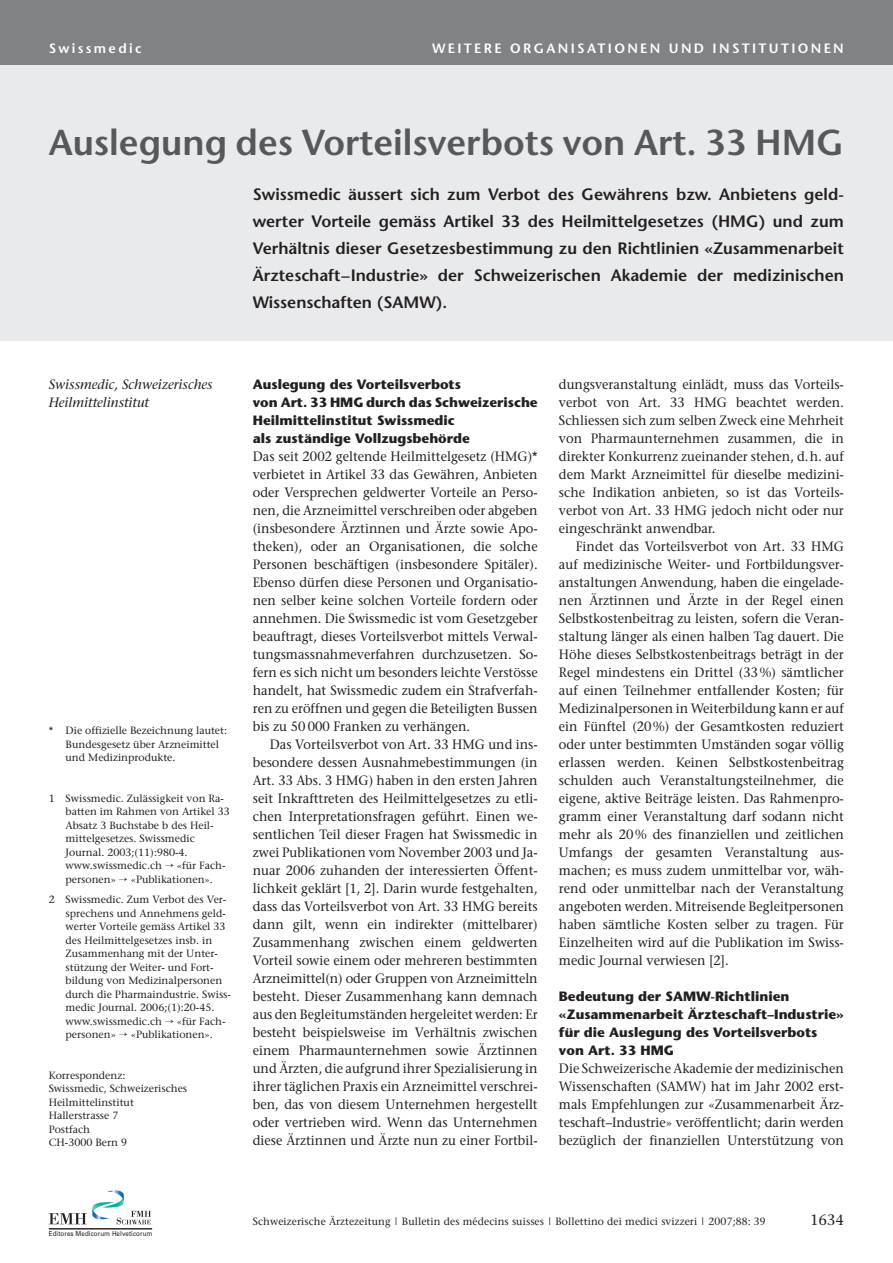
<style>
.page{position:relative;width:893px;height:1263px;background:#fff}
.page>*{position:absolute;margin:0;border:0;box-sizing:border-box;transform-origin:0 0}
.t1{font:600 36px "Stone Sans";color:#57585a}
.t2{font:600 16.5px/27px "Stone Sans";color:#231f20;text-align:justify}
.t3{font:15px "Stone Serif";color:#231f20}
.t4{font:13.5px/18px "Stone Serif";color:#231f20;text-align:justify;scale:.95 1}
.t5{font:700 13.5px/18px "Stone Sans";color:#231f20}
.t6{font:600 13.5px "Stone Sans";letter-spacing:.17em;color:#fff}
.t7{font:italic 13.5px/18px "Stone Serif";color:#231f20}
.t8{font:10.5px/13.5px "Stone Serif";color:#231f20}
.t9{font:6.9px "Univers";letter-spacing:.015em;color:#231f20;scale:.9 1}
</style>
<div class="page">
<div style="left:0;top:60px;width:893px;height:281px;background:#e9eaeb"></div>
<div style="left:0;top:0;width:893px;height:64px;background:#808285"></div>
<svg style="left:49px;top:1190px;width:102px;height:34px"></svg>
<hr style="left:49px;top:1228px;width:103px;height:1px;background:#231f20">
<p class="t6" style="left:49px;top:42px;width:94px">Swissmedic</p>
<p class="t6" style="left:432px;top:42px;width:413px">WEITERE ORGANISATIONEN UND INSTITUTIONEN</p>
<h1 class="t1" style="left:49px;top:128px;width:797px">Auslegung des Vorteilsverbots von Art. 33 HMG</h1>
<p class="t2" style="left:253px;top:182px;width:593px">Swissmedic äussert sich zum Verbot des Gewährens bzw. Anbietens geld&shy;werter Vorteile gemäss Artikel 33 des Heilmittelgesetzes (HMG) und zum Verhältnis dieser Gesetzesbestimmung zu den Richtlinien «Zusammenarbeit Ärzteschaft–Industrie» der Schweizerischen Akademie der medizinischen Wissenschaften (SAMW).</p>
<p class="t7" style="left:49px;top:377px;width:166px">Swissmedic, Schweizerisches<br>Heilmittelinstitut</p>
<p class="t8" style="left:66px;top:725px;width:163px;text-indent:-17px">* Die offizielle Bezeichnung lautet:<br>Bundesgesetz über Arzneimittel und Medizinprodukte.</p>
<p class="t8" style="left:66px;top:792px;width:166px;text-indent:-17px">1 Swissmedic. Zulässigkeit von Ra&shy;batten im Rahmen von Artikel 33<br>Absatz 3 Buchstabe b des Heil&shy;mittelgesetzes. Swissmedic<br>Journal. 2003;(11):980-4. www.swissmedic.ch</p>
<p class="t8" style="left:177px;top:860px;width:50px">«für Fach-</p>
<p class="t8" style="left:49px;top:870px;width:179px;line-height:20.2px;text-indent:82px">«Publikationen».<br>2 Swissmedic. Zum Verbot des Ver-</p>
<p class="t8" style="left:66px;top:907px;width:167px">sprechens und Annehmens geld&shy;werter Vorteile gemäss Artikel 33 des Heilmittelgesetzes insb. in<br>Zusammenhang mit der Unter&shy;stützung der Weiter- und Fort&shy;bildung von Medizinalpersonen durch die Pharmaindustrie. Swiss&shy;medic Journal. 2006;(1):20-45. www.swissmedic.ch</p>
<p class="t8" style="left:66px;top:873px;width:52px">personen»</p>
<p class="t8" style="left:177px;top:1015px;width:50px">«für Fach-</p>
<p class="t8" style="left:66px;top:1029px;width:52px">personen»</p>
<p class="t8" style="left:131px;top:1029px;width:84px">«Publikationen».</p>
<p class="t8" style="left:49px;top:1069px;width:140px">Korrespondenz:<br>Swissmedic, Schweizerisches<br>Heilmittelinstitut<br>Hallerstrasse 7<br>Postfach<br>CH-3000 Bern 9</p>
<p class="t5" style="left:253px;top:377px;width:286px">Auslegung des Vorteilsverbots<br>von Art. 33 HMG durch das Schweizerische Heilmittelinstitut Swissmedic<br>als zuständige Vollzugsbehörde</p>
<p class="t4" style="left:253px;top:449px;width:301px">Das seit 2002 geltende Heilmittelgesetz (HMG)* verbietet in Artikel 33 das Gewähren, Anbieten oder Versprechen geldwerter Vorteile an Perso&shy;nen, die Arzneimittel verschreiben oder abgeben (insbesondere Ärztinnen und Ärzte sowie Apo&shy;theken), oder an Organisationen, die solche Personen beschäftigen (insbesondere Spitäler).<br>Ebenso dürfen diese Personen und Organisatio&shy;nen selber keine solchen Vorteile fordern oder annehmen. Die Swissmedic ist vom Gesetzgeber beauftragt, dieses Vorteilsverbot mittels Verwal&shy;tungsmassnahmeverfahren durchzusetzen. So&shy;fern es sich nicht um besonders leichte Verstösse handelt, hat Swissmedic zudem ein Strafverfah&shy;ren zu eröffnen und gegen die Beteiligten Bussen bis zu 50 000 Franken zu verhängen.</p>
<p class="t4" style="left:253px;top:736px;width:301px;text-indent:17px">Das Vorteilsverbot von Art. 33 HMG und ins&shy;besondere dessen Ausnahmebestimmungen (in Art. 33 Abs. 3 HMG) haben in den ersten Jahren seit Inkrafttreten des Heilmittelgesetzes zu etli&shy;chen Interpretationsfragen geführt. Einen we&shy;sentlichen Teil dieser Fragen hat Swissmedic in zwei Publikationen vom November 2003 und Ja&shy;nuar 2006 zuhanden der interessierten Öffent&shy;lichkeit geklärt [1, 2]. Darin wurde festgehalten, dass das Vorteilsverbot von Art. 33 HMG bereits dann gilt, wenn ein indirekter (mittelbarer)<br>Zusammenhang zwischen einem geldwerten Vorteil sowie einem oder mehreren bestimmten Arzneimittel(n) oder Gruppen von Arzneimitteln besteht. Dieser Zusammenhang kann demnach aus den Begleitumständen hergeleitet werden: Er besteht beispielsweise im Verhältnis zwischen einem Pharmaunternehmen sowie Ärztinnen und Ärzten, die aufgrund ihrer Spezialisierung in ihrer täglichen Praxis ein Arzneimittel verschrei&shy;ben, das von diesem Unternehmen hergestellt oder vertrieben wird. Wenn das Unternehmen diese Ärztinnen und Ärzte nun zu einer Fortbil-</p>
<p class="t4" style="left:559px;top:376px;width:301px">dungsveranstaltung einlädt, muss das Vorteils&shy;verbot von Art. 33 HMG beachtet werden.<br>Schliessen sich zum selben Zweck eine Mehrheit von Pharmaunternehmen zusammen, die in direkter Konkurrenz zueinander stehen, d.h. auf dem Markt Arzneimittel für dieselbe medizini&shy;sche Indikation anbieten, so ist das Vorteils&shy;verbot von Art. 33 HMG jedoch nicht oder nur eingeschränkt anwendbar.</p>
<p class="t4" style="left:559px;top:538px;width:301px;text-indent:17px">Findet das Vorteilsverbot von Art. 33 HMG auf medizinische Weiter- und Fortbildungsver&shy;anstaltungen Anwendung, haben die eingelade&shy;nen Ärztinnen und Ärzte in der Regel einen Selbstkostenbeitrag zu leisten, sofern die Veran&shy;staltung länger als einen halben Tag dauert. Die Höhe dieses Selbstkostenbeitrags beträgt in der Regel mindestens ein Drittel (33%) sämtlicher auf einen Teilnehmer entfallender Kosten; für Medizinalpersonen in Weiterbildung kann er auf ein Fünftel (20%) der Gesamtkosten reduziert oder unter bestimmten Umständen sogar völlig erlassen werden. Keinen Selbstkostenbeitrag schulden auch Veranstaltungsteilnehmer, die eigene, aktive Beiträge leisten. Das Rahmenpro&shy;gramm einer Veranstaltung darf sodann nicht mehr als 20% des finanziellen und zeitlichen Umfangs der gesamten Veranstaltung aus&shy;machen; es muss zudem unmittelbar vor, wäh&shy;rend oder unmittelbar nach der Veranstaltung angeboten werden. Mitreisende Begleitpersonen haben sämtliche Kosten selber zu tragen. Für Einzelheiten wird auf die Publikation im Swiss&shy;medic Journal verwiesen [2].</p>
<p class="t5" style="left:559px;top:989px;width:286px">Bedeutung der SAMW-Richtlinien «Zusammenarbeit Ärzteschaft–Industrie» für die Auslegung des Vorteilsverbots von Art. 33 HMG</p>
<p class="t4" style="left:559px;top:1061px;width:301px">Die Schweizerische Akademie der medizinischen Wissenschaften (SAMW) hat im Jahr 2002 erst&shy;mals Empfehlungen zur «Zusammenarbeit Ärz&shy;teschaft–Industrie» veröffentlicht; darin werden bezüglich der finanziellen Unterstützung von</p>
<p class="t9" style="left:49px;top:1229px;width:117px">Editores Medicorum Helveticorum</p>
<p class="t8" style="left:253px;top:1215px;width:515px">Schweizerische Ärztezeitung | Bulletin des médecins suisses | Bollettino dei medici svizzeri | 2007;88: 39</p>
<p class="t3" style="left:810px;top:1213px;width:35px">1634</p>
</div>
